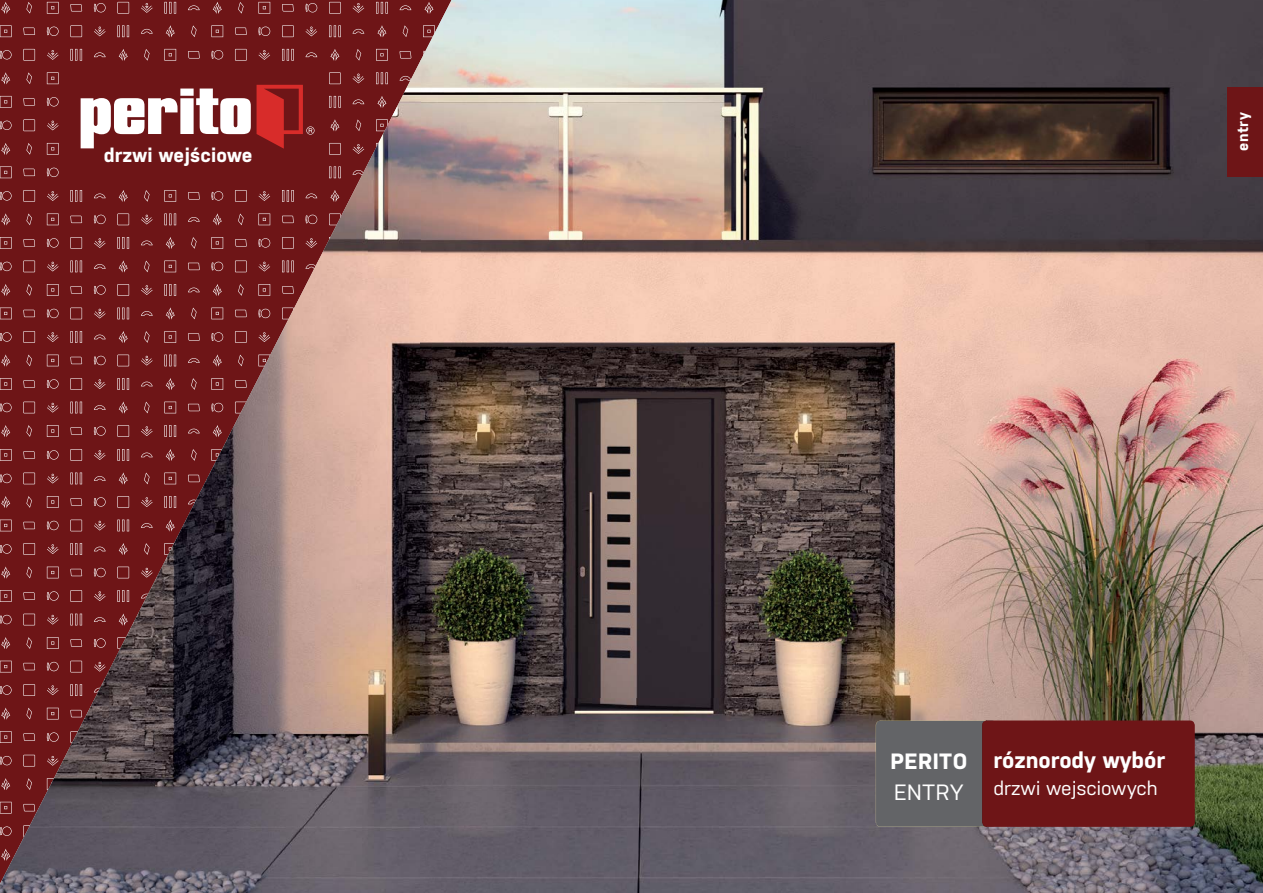
<style>
.page{position:relative;width:1263px;height:893px;background:#fff}
.page>*{position:absolute;margin:0;border:0;box-sizing:border-box;transform-origin:0 0}
.t1{font:700 22.5px "Nudista";color:#fff}
.t2{font:22.05px "Nudista";letter-spacing:.03em;color:#fff}
.t3{font:19.5px "Nudista";color:#fff}
.t4{font:700 19.5px "Nudista";letter-spacing:.01em;color:#fff}
.t5{font:700 15px "Nudista";letter-spacing:.03em;color:#fff}
.s1{font-size:22.05px}
</style>
<div class="page">
<svg style="left:0;top:0;width:420px;height:788px;background:#741f21"></svg>
<img style="left:420px;top:0;width:843px;height:893px">
<img style="left:367px;top:60px;width:54px;height:833px">
<img style="left:314px;top:164px;width:54px;height:729px">
<img style="left:261px;top:268px;width:54px;height:625px">
<img style="left:207px;top:372px;width:54px;height:521px">
<img style="left:154px;top:476px;width:54px;height:417px">
<img style="left:101px;top:580px;width:54px;height:313px">
<img style="left:48px;top:684px;width:54px;height:209px">
<img style="left:0;top:788px;width:49px;height:105px">
<div style="left:59px;top:61px;width:268px;height:119px;background:#6e1517"></div>
<svg style="left:306px;top:126px;width:8px;height:9px"></svg>
<svg style="left:257px;top:85px;width:46px;height:64px"></svg>
<svg style="left:81px;top:89px;width:170px;height:60px"></svg>
<div style="left:1227px;top:87px;width:36px;height:89px;background:#6e1517"></div>
<div style="left:982px;top:720px;width:213px;height:107px;background:#6e1517;border-radius:5px"></div>
<svg style="left:876px;top:720px;width:120px;height:107px;background:#645e61"></svg>
<svg style="left:1257px;top:890px;width:6px;height:3px"></svg>
<svg style="left:0;top:0;width:10px;height:14px"></svg>
<div style="left:993px;top:725px;width:190px;height:97px;background:#6e1517"></div>
<div style="left:104px;top:138px;width:150px;height:34px;background:#6e1517"></div>
<p class="t4" style="left:104px;top:141px;width:150px">drzwi wejściowe</p>
<p class="t5" style="left:1232px;top:151px;width:40px;rotate:-90deg">entry</p>
<p class="t1" style="left:890px;top:744px;width:276px"><span class="s1">PERITO</span> róznorody wybór</p>
<p class="t3" style="left:993px;top:774px;width:166px">drzwi wejsciowych</p>
<p class="t2" style="left:894px;top:776px;width:71px">ENTRY</p>
</div>
